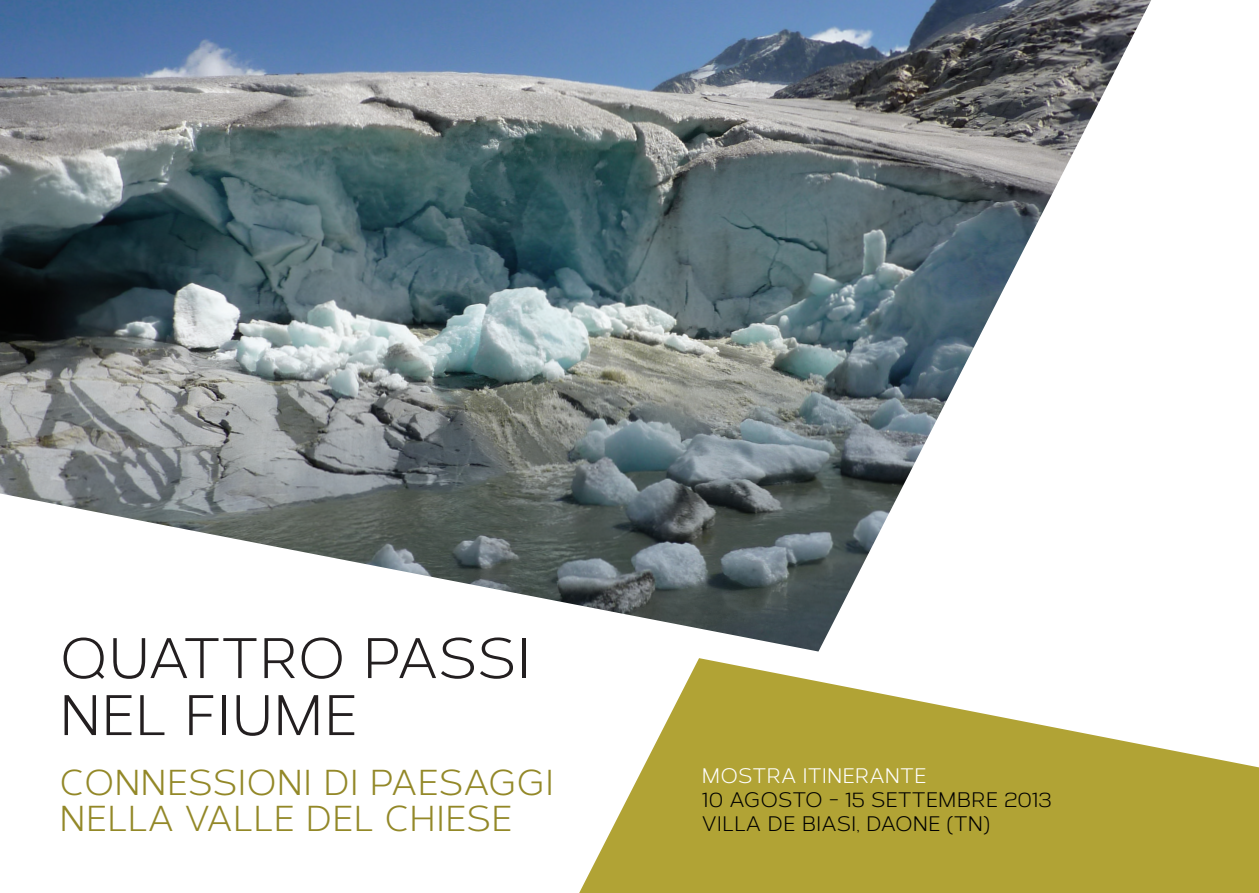
<style>
.page{position:relative;width:1259px;height:893px;background:#fff}
.page>*{position:absolute;margin:0;border:0;box-sizing:border-box;transform-origin:0 0}
.t1{font:57px "Corbert";color:#231f20}
.t2{font:36px "Corbert";color:#938828}
.t3{font:21px "Corbert";color:#000}
.t4{font:21px "Corbert";color:#fff}
</style>
<div class="page">
<img style="left:0;top:0;width:1151px;height:651px">
<svg style="left:579px;top:658px;width:680px;height:235px;fill:#b1a335"></svg>
<p class="t1" style="left:60px;top:617px;width:473px">QUATTRO PASSI</p>
<p class="t1" style="left:60px;top:674px;width:299px">NEL FIUME</p>
<p class="t2" style="left:60px;top:757px;width:496px">CONNESSIONI DI PAESAGGI</p>
<p class="t2" style="left:60px;top:793px;width:454px">NELLA VALLE DEL CHIESE</p>
<p class="t4" style="left:702px;top:761px;width:226px">MOSTRA ITINERANTE</p>
<p class="t3" style="left:702px;top:785px;width:351px">10 AGOSTO - 15 SETTEMBRE 2013</p>
<p class="t3" style="left:702px;top:809px;width:289px">VILLA DE BIASI, DAONE (TN)</p>
</div>
